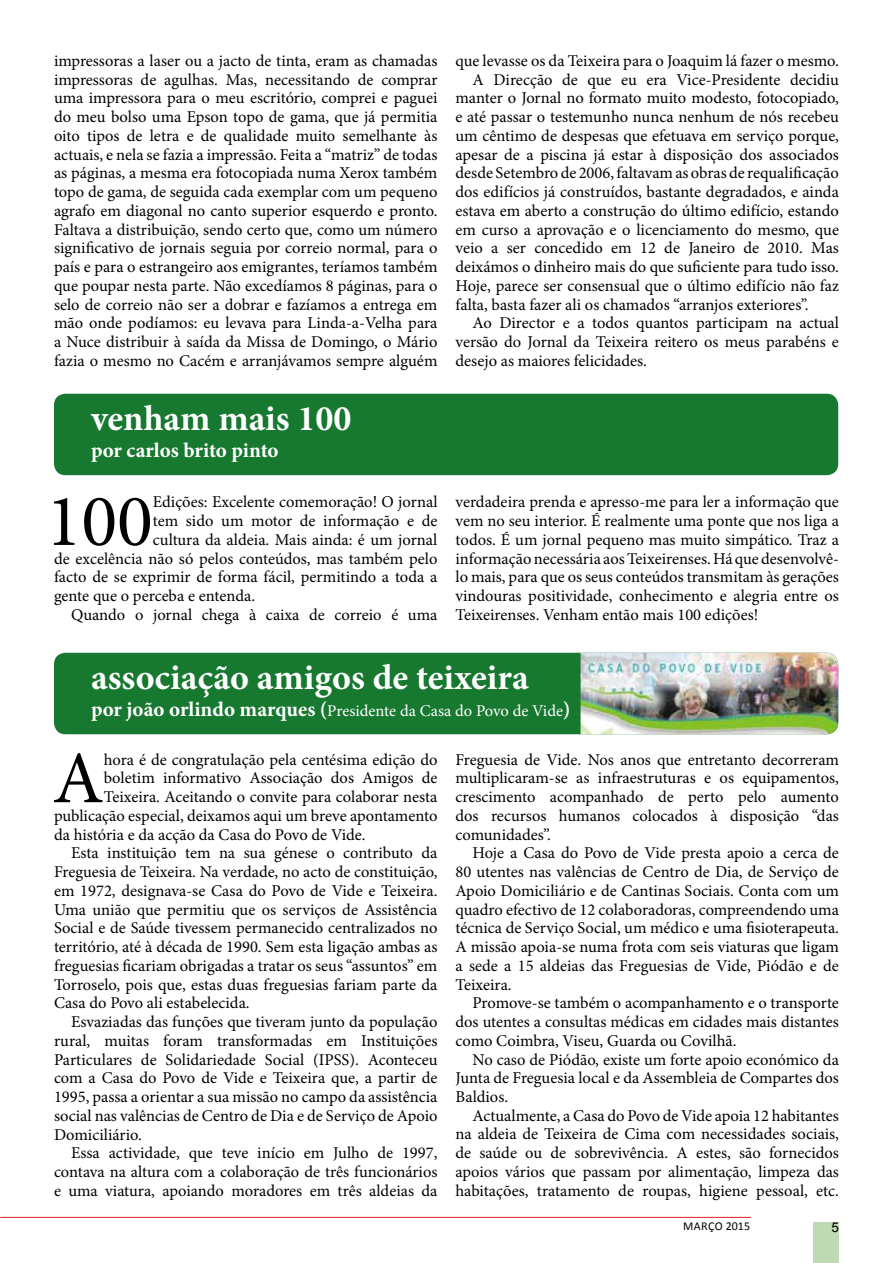
<style>
.page{position:relative;width:893px;height:1263px;background:#fff}
.page>*{position:absolute;margin:0;border:0;box-sizing:border-box;transform-origin:0 0}
.t1{font:74.25px "Minion Pro";color:#000}
.t2{font:700 36px "Minion Pro";color:#fff}
.t3{font:700 21px "Minion Pro";letter-spacing:-.005em;color:#fff}
.t4{font:16.5px/18.8px "Minion Pro";color:#000;text-align:justify}
.t5{font:16.5px "Minion Pro";color:#fff}
.t6{font:13.5px "Arial";color:#000}
.t7{font:12px "Calibri";letter-spacing:.03em;color:#000}
.s1{font-weight:700;font-size:21px}
</style>
<div class="page">
<div style="left:813px;top:1222px;width:26px;height:41px;background:#bddab3"></div>
<hr style="left:0;top:1217px;width:751px;height:1px;background:#d2232a">
<div style="left:54px;top:394px;width:784px;height:81px;background:#17782f;border-radius:12px"></div>
<div style="left:54px;top:653px;width:784px;height:81px;background:#17782f;border-radius:12px"></div>
<img style="left:581px;top:653px;width:257px;height:81px">
<p class="t4" style="left:54px;top:51px;width:385px">impressoras a laser ou a jacto de tinta, eram as chamadas impressoras de agulhas. Mas, necessitando de comprar uma impressora para o meu escritório, comprei e paguei do meu bolso uma Epson topo de gama, que já permitia oito tipos de letra e de qualidade muito semelhante às actuais, e nela se fazia a impressão. Feita a “matriz” de todas as páginas, a mesma era fotocopiada numa Xerox também topo de gama, de seguida cada exemplar com um pequeno agrafo em diagonal no canto superior esquerdo e pronto.<br>Faltava a distribuição, sendo certo que, como um número significativo de jornais seguia por correio normal, para o país e para o estrangeiro aos emigrantes, teríamos também que poupar nesta parte. Não excedíamos 8 páginas, para o selo de correio não ser a dobrar e fazíamos a entrega em mão onde podíamos: eu levava para Linda-a-Velha para a Nuce distribuir à saída da Missa de Domingo, o Mário fazia o mesmo no Cacém e arranjávamos sempre alguém</p>
<p class="t4" style="left:455px;top:51px;width:385px">que levasse os da Teixeira para o Joaquim lá fazer o mesmo.</p>
<p class="t4" style="left:472px;top:70px;width:368px">A Direcção de que eu era Vice-Presidente decidiu</p>
<p class="t4" style="left:455px;top:89px;width:385px">manter o Jornal no formato muito modesto, fotocopiado,</p>
<p class="t4" style="left:455px;top:108px;width:385px">e até passar o testemunho nunca nenhum de nós recebeu</p>
<p class="t4" style="left:455px;top:126px;width:385px">um cêntimo de despesas que efetuava em serviço porque,</p>
<p class="t4" style="left:455px;top:145px;width:385px">apesar de a piscina já estar à disposição dos associados</p>
<p class="t4" style="left:455px;top:164px;width:385px">desde Setembro de 2006, faltavam as obras de requalificação</p>
<p class="t4" style="left:455px;top:183px;width:385px">dos edifícios já construídos, bastante degradados, e ainda</p>
<p class="t4" style="left:455px;top:201px;width:385px">estava em aberto a construção do último edifício, estando</p>
<p class="t4" style="left:455px;top:220px;width:385px">em curso a aprovação e o licenciamento do mesmo, que</p>
<p class="t4" style="left:455px;top:239px;width:385px">veio a ser concedido em 12 de Janeiro de 2010. Mas</p>
<p class="t4" style="left:455px;top:258px;width:385px">deixámos o dinheiro mais do que suficiente para tudo isso.</p>
<p class="t4" style="left:455px;top:276px;width:385px">Hoje, parece ser consensual que o último edifício não faz</p>
<p class="t4" style="left:455px;top:295px;width:354px">falta, basta fazer ali os chamados “arranjos exteriores”.</p>
<p class="t4" style="left:472px;top:314px;width:368px">Ao Director e a todos quantos participam na actual</p>
<p class="t4" style="left:455px;top:332px;width:385px">versão do Jornal da Teixeira reitero os meus parabéns e</p>
<p class="t4" style="left:455px;top:351px;width:193px">desejo as maiores felicidades.</p>
<h2 class="t2" style="left:91px;top:393px;width:262px">venham mais 100</h2>
<p class="t3" style="left:91px;top:435px;width:189px">por carlos brito pinto</p>
<h1 class="t1" style="left:46px;top:471px;width:108px">100</h1>
<p class="t4" style="left:153px;top:493px;width:286px">Edições: Excelente comemoração! O jornal</p>
<p class="t4" style="left:153px;top:512px;width:286px">tem sido um motor de informação e de</p>
<p class="t4" style="left:153px;top:530px;width:286px">cultura da aldeia. Mais ainda: é um jornal</p>
<p class="t4" style="left:54px;top:549px;width:385px">de excelência não só pelos conteúdos, mas também pelo</p>
<p class="t4" style="left:54px;top:568px;width:385px">facto de se exprimir de forma fácil, permitindo a toda a</p>
<p class="t4" style="left:54px;top:587px;width:203px">gente que o perceba e entenda.</p>
<p class="t4" style="left:71px;top:605px;width:368px">Quando o jornal chega à caixa de correio é uma</p>
<p class="t4" style="left:455px;top:493px;width:385px">verdadeira prenda e apresso-me para ler a informação que vem no seu interior. É realmente uma ponte que nos liga a todos. É um jornal pequeno mas muito simpático. Traz a informação necessária aos Teixeirenses. Há que desenvolvê&shy;lo mais, para que os seus conteúdos transmitam às gerações vindouras positividade, conhecimento e alegria entre os Teixeirenses. Venham então mais 100 edições!</p>
<h2 class="t2" style="left:91px;top:652px;width:439px">associação amigos de teixeira</h2>
<p class="t5" style="left:91px;top:699px;width:481px"><span class="s1">por joão orlindo marques (</span>Presidente da Casa do Povo de Vide<span class="s1">)</span></p>
<h1 class="t1" style="left:53px;top:729px;width:53px">A</h1>
<p class="t4" style="left:104px;top:750px;width:335px">hora é de congratulação pela centésima edição do</p>
<p class="t4" style="left:104px;top:769px;width:335px">boletim informativo Associação dos Amigos de</p>
<p class="t4" style="left:104px;top:788px;width:335px">Teixeira. Aceitando o convite para colaborar nesta</p>
<p class="t4" style="left:54px;top:806px;width:385px">publicação especial, deixamos aqui um breve apontamento</p>
<p class="t4" style="left:54px;top:825px;width:313px">da história e da acção da Casa do Povo de Vide.</p>
<p class="t4" style="left:71px;top:844px;width:368px">Esta instituição tem na sua génese o contributo da</p>
<p class="t4" style="left:54px;top:862px;width:385px">Freguesia de Teixeira. Na verdade, no acto de constituição,</p>
<p class="t4" style="left:54px;top:881px;width:385px">em 1972, designava-se Casa do Povo de Vide e Teixeira.</p>
<p class="t4" style="left:54px;top:900px;width:385px">Uma união que permitiu que os serviços de Assistência</p>
<p class="t4" style="left:54px;top:919px;width:385px">Social e de Saúde tivessem permanecido centralizados no</p>
<p class="t4" style="left:54px;top:937px;width:385px">território, até à década de 1990. Sem esta ligação ambas as</p>
<p class="t4" style="left:54px;top:956px;width:385px">freguesias ficariam obrigadas a tratar os seus “assuntos” em</p>
<p class="t4" style="left:54px;top:975px;width:385px">Torroselo, pois que, estas duas freguesias fariam parte da</p>
<p class="t4" style="left:54px;top:994px;width:197px">Casa do Povo ali estabelecida.</p>
<p class="t4" style="left:71px;top:1012px;width:368px">Esvaziadas das funções que tiveram junto da população</p>
<p class="t4" style="left:54px;top:1031px;width:385px">rural, muitas foram transformadas em Instituições</p>
<p class="t4" style="left:54px;top:1050px;width:385px">Particulares de Solidariedade Social (IPSS). Aconteceu</p>
<p class="t4" style="left:54px;top:1069px;width:385px">com a Casa do Povo de Vide e Teixeira que, a partir de</p>
<p class="t4" style="left:54px;top:1087px;width:385px">1995, passa a orientar a sua missão no campo da assistência</p>
<p class="t4" style="left:54px;top:1106px;width:385px">social nas valências de Centro de Dia e de Serviço de Apoio</p>
<p class="t4" style="left:54px;top:1125px;width:89px">Domiciliário.</p>
<p class="t4" style="left:71px;top:1144px;width:368px">Essa actividade, que teve início em Julho de 1997,</p>
<p class="t4" style="left:54px;top:1162px;width:385px">contava na altura com a colaboração de três funcionários</p>
<p class="t4" style="left:54px;top:1181px;width:385px">e uma viatura, apoiando moradores em três aldeias da</p>
<p class="t4" style="left:455px;top:750px;width:385px">Freguesia de Vide. Nos anos que entretanto decorreram multiplicaram-se as infraestruturas e os equipamentos, crescimento acompanhado de perto pelo aumento dos recursos humanos colocados à disposição “das comunidades”.</p>
<p class="t4" style="left:455px;top:844px;width:385px;text-indent:17px">Hoje a Casa do Povo de Vide presta apoio a cerca de 80 utentes nas valências de Centro de Dia, de Serviço de Apoio Domiciliário e de Cantinas Sociais. Conta com um quadro efectivo de 12 colaboradoras, compreendendo uma técnica de Serviço Social, um médico e uma fisioterapeuta.<br>A missão apoia-se numa frota com seis viaturas que ligam a sede a 15 aldeias das Freguesias de Vide, Piódão e de Teixeira.</p>
<p class="t4" style="left:455px;top:994px;width:385px;text-indent:17px">Promove-se também o acompanhamento e o transporte dos utentes a consultas médicas em cidades mais distantes como Coimbra, Viseu, Guarda ou Covilhã.</p>
<p class="t4" style="left:455px;top:1050px;width:385px;text-indent:17px">No caso de Piódão, existe um forte apoio económico da Junta de Freguesia local e da Assembleia de Compartes dos Baldios.</p>
<p class="t4" style="left:455px;top:1106px;width:385px;text-indent:17px">Actualmente, a Casa do Povo de Vide apoia 12 habitantes na aldeia de Teixeira de Cima com necessidades sociais, de saúde ou de sobrevivência. A estes, são fornecidos apoios vários que passam por alimentação, limpeza das habitações, tratamento de roupas, higiene pessoal, etc.</p>
<p class="t7" style="left:683px;top:1218px;width:69px">MARÇO 2015</p>
<p class="t6" style="left:831px;top:1218px;width:9px">5</p>
</div>
